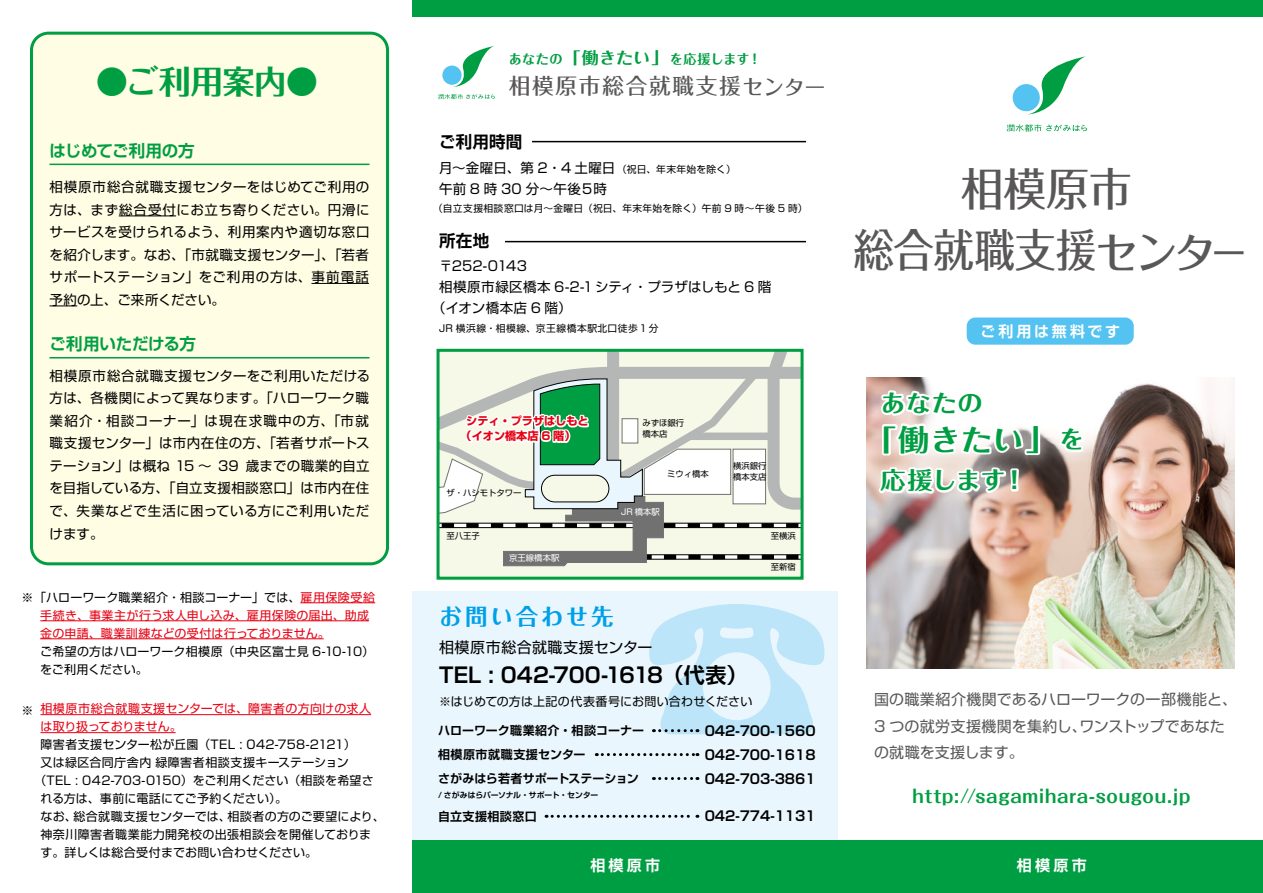
<style>
.page{position:relative;width:1263px;height:893px;background:#fff}
.page>*{position:absolute;margin:0;border:0;box-sizing:border-box;transform-origin:0 0}
.t1{font:700 198.45px "Folk Pro";color:#00a0e9}
.t2{font:500 45px/60.9px "Folk Pro";color:#595757;text-align:center;scale:.95 1}
.t3{font:700 32.4px "Folk Pro";letter-spacing:-.015em;color:#009e42}
.t4{font:700 29.4px "Folk Pro";color:#009e42;scale:1.07 1}
.t5{font:700 23.55px "Folk Pro";letter-spacing:.005em;color:#009e42;scale:1.07 1}
.t6{font:700 22.5px "Folk Pro";letter-spacing:.125em;color:#00a0e9}
.t7{font:500 21.6px "Folk Pro";letter-spacing:.08em;color:#595757}
.t8{font:700 21px "Shin Go Pro De";color:#000}
.t9{font:700 18px "Folk Pro";letter-spacing:.04em;color:#009e42}
.t10{font:700 16.5px "Shin Go Pro De";letter-spacing:-.01em;color:#009e42}
.t11{font:700 16.5px "Shin Go Pro De";letter-spacing:.015em;color:#000}
.t12{font:15px/26.2px "Shin Go Pro";letter-spacing:.005em;color:#595757}
.t13{font:700 15px "Shin Go Pro De";letter-spacing:.205em;color:#fff}
.t14{font:15px "Shin Go Pro";letter-spacing:.03em;color:#000}
.t15{font:13.5px/22.5px "Shin Go Pro";letter-spacing:.02em;color:#000;text-align:justify}
.t16{font:700 13.5px/23.7px "Shin Go Pro De";color:#000;text-align:justify}
.t17{font:700 13.2px "Folk Pro";letter-spacing:.03em;color:#009e42}
.t18{font:12px/18px "Shin Go Pro";letter-spacing:.015em;color:#000}
.t19{font:12px/18px "Shin Go Pro";letter-spacing:.02em;color:#e60012}
.t20{font:12px "Shin Go Pro";letter-spacing:.035em;color:#000}
.t21{font:700 12px/24px "Shin Go Pro De";letter-spacing:.01em;color:#000}
.t22{font:700 12px "Shin Go Pro De";letter-spacing:.035em;color:#000}
.t23{font:700 11.1px/15px "Shin Go Pro";color:#e60012}
.t24{font:9.75px "Shin Go Pro";letter-spacing:.035em;color:#000}
.t25{font:9.75px "Shin Go Pro";letter-spacing:.055em;color:#000}
.t26{font:8.4px/11.1px "Shin Go Pro";color:#000}
.t27{font:8.4px "Shin Go Pro";color:#fff}
.t28{font:700 7.8px "Shin Go Pro De";letter-spacing:-.015em;color:#000}
.s1{color:#000}
.s2{font-size:16.35px}
.s3{font-size:20.55px}
.s4{font-size:42.75px}
.s5{font-size:23.55px}
</style>
<div class="page">
<div style="left:32px;top:33px;width:356px;height:531px;background:#fffde4;border-radius:17px"></div>
<div style="left:30px;top:32px;width:359px;height:533px;border:3px solid #009e42;border-radius:17px"></div>
<div style="left:412px;top:591px;width:426px;height:252px;background:#eaf6fd"></div>
<svg style="left:1027px;top:56px;width:58px;height:59px"></svg>
<div style="left:1013px;top:84px;width:27px;height:27px;background:#54c3f1;border-radius:50%"></div>
<svg style="left:1006px;top:124px;width:81px;height:8px"></svg>
<svg style="left:453px;top:46px;width:41px;height:41px"></svg>
<div style="left:442px;top:66px;width:20px;height:19px;background:#54c3f1;border-radius:50%"></div>
<svg style="left:438px;top:94px;width:57px;height:5px"></svg>
<div style="left:967px;top:317px;width:167px;height:28px;background:#54c3f1;border-radius:9px"></div>
<div style="left:438px;top:350px;width:364px;height:231px;background:#f6f9e8"></div>
<svg style="left:441px;top:353px;width:358px;height:213px"></svg>
<hr style="left:119px;top:216px;width:57px;height:1px;background:#000">
<hr style="left:311px;top:283px;width:58px;height:1px;background:#000">
<svg style="left:50px;top:306px;width:27px;height:1px"></svg>
<hr style="left:300px;top:602px;width:75px;height:1px;background:#e60012">
<hr style="left:40px;top:620px;width:329px;height:1px;background:#e60012">
<hr style="left:40px;top:638px;width:284px;height:1px;background:#e60012">
<hr style="left:40px;top:714px;width:331px;height:1px;background:#e60012">
<hr style="left:40px;top:732px;width:136px;height:1px;background:#e60012">
<div style="left:412px;top:840px;width:851px;height:53px;background:#009e42"></div>
<div style="left:412px;top:0;width:851px;height:17px;background:#009e42"></div>
<img style="left:866px;top:377px;width:368px;height:291px">
<hr style="left:50px;top:164px;width:319px;height:1px;background:#009e42">
<hr style="left:50px;top:357px;width:319px;height:1px;background:#009e42">
<hr style="left:505px;top:241px;width:301px;height:1px;background:#000">
<hr style="left:532px;top:141px;width:274px;height:1px;background:#000">
<div style="left:437px;top:349px;width:366px;height:231px;border:3px solid #009e42"></div>
<img style="left:866px;top:377px;width:247px;height:144px">
<img style="left:866px;top:377px;width:245px;height:142px">
<svg style="left:660px;top:729px;width:38px;height:3px"></svg>
<svg style="left:596px;top:753px;width:102px;height:3px"></svg>
<svg style="left:660px;top:777px;width:38px;height:3px"></svg>
<svg style="left:546px;top:815px;width:152px;height:3px"></svg>
<h3 class="t3" style="left:96px;top:54px;width:224px">●ご利用案内●</h3>
<p class="t10" style="left:50px;top:137px;width:147px">はじめてご利用の方</p>
<p class="t15" style="left:50px;top:174px;width:322px">相模原市総合就職支援センターをはじめてご利用の方は、まず総合受付にお立ち寄りください。円滑にサービスを受けられるよう、利用案内や適切な窓口を紹介します。なお、「市就職支援センター」、「若者サポートステーション」をご利用の方は、事前電話予約の上、ご来所ください。</p>
<p class="t10" style="left:50px;top:330px;width:148px">ご利用いただける方</p>
<p class="t15" style="left:50px;top:363px;width:322px">相模原市総合就職支援センターをご利用いただける方は、各機関によって異なります。「ハローワーク職業紹介・相談コーナー」は現在求職中の方、「市就職支援センター」は市内在住の方、「若者サポートステーション」は概ね 15 ～ 39 歳までの職業的自立を目指している方、「自立支援相談窓口」は市内在住で、失業などで生活に困っている方にご利用いただけます。</p>
<p class="t19" style="left:40px;top:587px;width:336px;text-indent:-19px"><span class="s1">※「ハローワーク職業紹介・相談コーナー」では、</span>雇用保険受給手続き、事業主が行う求人申し込み、雇用保険の届出、助成金の申請、職業訓練などの受付は行っておりません。</p>
<p class="t18" style="left:40px;top:641px;width:335px">ご希望の方はハローワーク相模原（中央区富士見 6-10-10）をご利用ください。</p>
<p class="t19" style="left:40px;top:698px;width:332px">相模原市総合就職支援センターでは、障害者の方向けの求人は取り扱っておりません。</p>
<p class="t18" style="left:40px;top:734px;width:317px">障害者支援センター松が丘園（TEL : 042-758-2121）</p>
<p class="t20" style="left:40px;top:753px;width:310px">又は緑区合同庁舎内 緑障害者相談支援キーステーション</p>
<p class="t18" style="left:34px;top:770px;width:341px">（TEL : 042-703-0150）をご利用ください（相談を希望さ</p>
<p class="t18" style="left:40px;top:788px;width:248px">れる方は、事前に電話にてご予約ください）。</p>
<p class="t18" style="left:40px;top:806px;width:346px">なお、総合就職支援センターでは、相談者の方のご要望により、</p>
<p class="t20" style="left:40px;top:825px;width:332px">神奈川障害者職業能力開発校の出張相談会を開催しておりま</p>
<p class="t18" style="left:40px;top:842px;width:278px">す。詳しくは総合受付までお問い合わせください。</p>
<p class="t18" style="left:21px;top:700px;width:14px">※</p>
<p class="t17" style="left:509px;top:48px;width:254px">あなたの<span class="s2">「働きたい」</span>を応援します！</p>
<h3 class="t7" style="left:509px;top:67px;width:318px">相模原市総合就職支援セ<span class="s3">ンター</span></h3>
<p class="t11" style="left:439px;top:128px;width:85px">ご利用時間</p>
<p class="t15" style="left:439px;top:156px;width:178px;line-height:21px">月～金曜日、第 2・4 土曜日午前 8 時 30 分～午後５時</p>
<p class="t24" style="left:617px;top:161px;width:120px">（祝日、年末年始を除く）</p>
<p class="t24" style="left:433px;top:200px;width:376px">（自立支援相談窓口は月～金曜日（祝日、年末年始を除く）午前 9 時～午後 5 時）</p>
<p class="t11" style="left:439px;top:228px;width:52px">所在地</p>
<p class="t15" style="left:439px;top:253px;width:90px">〒252-0143</p>
<p class="t15" style="left:439px;top:274px;width:334px">相模原市緑区橋本 6-2-1シティ・プラザはしもと 6 階</p>
<p class="t15" style="left:432px;top:295px;width:141px">（イオン橋本店 6 階）</p>
<p class="t25" style="left:439px;top:320px;width:221px">JR 横浜線・相模線、京王線橋本駅北口徒歩 1 分</p>
<p class="t23" style="left:461px;top:412px;width:130px;text-indent:6px">シティ・プラザはしもと（イオン橋本店 6 階）</p>
<p class="t26" style="left:642px;top:416px;width:43px">みずほ銀行橋本店</p>
<p class="t26" style="left:446px;top:487px;width:77px">ザ・ハシモトタワー</p>
<p class="t26" style="left:667px;top:467px;width:43px">ミウィ橋本</p>
<p class="t27" style="left:621px;top:505px;width:40px">JR 橋本駅</p>
<p class="t26" style="left:733px;top:459px;width:35px">横浜銀行橋本支店</p>
<p class="t26" style="left:446px;top:529px;width:35px">至八王子</p>
<p class="t26" style="left:771px;top:529px;width:27px">至横浜</p>
<p class="t26" style="left:771px;top:560px;width:27px">至新宿</p>
<p class="t27" style="left:509px;top:551px;width:52px">京王線橋本駅</p>
<h3 class="t6" style="left:439px;top:598px;width:176px">お問い合わせ先</h3>
<h1 class="t1" style="left:637px;top:500px;width:200px">☎</h1>
<p class="t14" style="left:439px;top:635px;width:215px">相模原市総合就職支援センター</p>
<h3 class="t8" style="left:439px;top:658px;width:310px">TEL : 042-700-1618（代表）</h3>
<p class="t21" style="left:438px;top:717px;width:208px">ハローワーク職業紹介・相談コーナー相模原市就職支援センター<br>さがみはら若者サポートステーション</p>
<p class="t28" style="left:438px;top:788px;width:162px">/ さがみはらパーソナル・サポート・センター</p>
<p class="t22" style="left:438px;top:806px;width:100px">自立支援相談窓口</p>
<p class="t18" style="left:439px;top:691px;width:315px">※はじめての方は上記の代表番号にお問い合わせください</p>
<p class="t16" style="left:705px;top:718px;width:112px">042-700-1560<br>042-700-1618<br>042-703-3861</p>
<p class="t16" style="left:705px;top:803px;width:112px">042-774-1131</p>
<h2 class="t2" style="left:854px;top:153px;width:414px">相模原市<br>総合就職支援セ<span class="s4">ンター</span></h2>
<p class="t13" style="left:980px;top:319px;width:141px">ご利用は無料です</p>
<h3 class="t5" style="left:881px;top:383px;width:97px">あなたの</h3>
<h3 class="t4" style="left:865px;top:414px;width:207px">「働きたい」<span class="s5">を</span></h3>
<h3 class="t5" style="left:881px;top:460px;width:138px">応援します！</h3>
<p class="t12" style="left:874px;top:685px;width:364px">国の職業紹介機関であるハローワークの一部機能と、<br>3 つの就労支援機関を集約し、ワンストップであなたの就職を支援します。</p>
<h3 class="t9" style="left:913px;top:781px;width:279px">http://sagamihara-sougou.jp</h3>
<p class="t13" style="left:590px;top:852px;width:71px">相模原市</p>
<p class="t13" style="left:1017px;top:852px;width:71px">相模原市</p>
</div>
